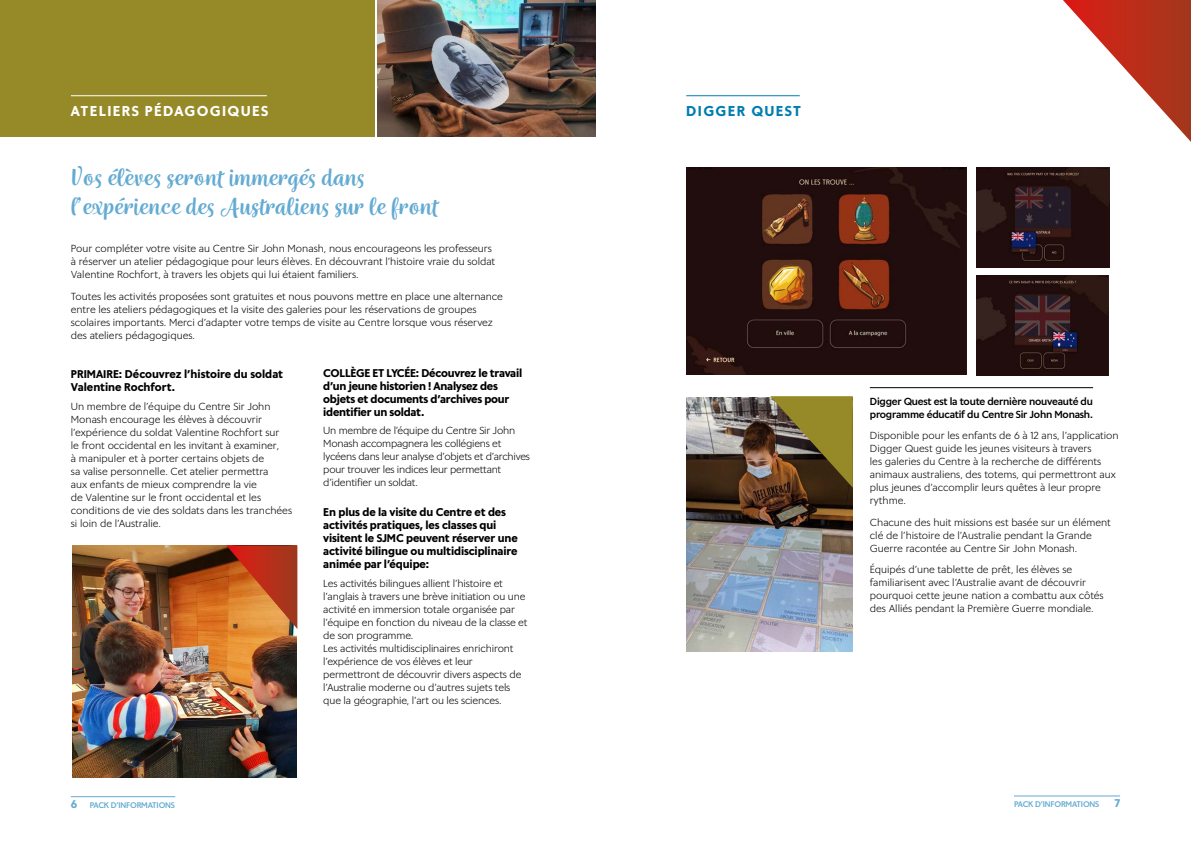
<style>
.page{position:relative;width:1191px;height:842px;background:#fff}
.page>*{position:absolute;margin:0;border:0;box-sizing:border-box;transform-origin:0 0}
.t1{font:500 27px/29px "Wreath";color:#63abd2}
.t2{font:700 14px "Monash Text";letter-spacing:.1em;color:#fff}
.t3{font:700 14px "Monash Text";letter-spacing:.1em;color:#007db1}
.t4{font:700 11px/13px "Monash Text";letter-spacing:-.01em;color:#000}
.t5{font:700 11px "Monash Text";color:#63abd2}
.t6{font:300 10px/13px "Monash Text";color:#000}
.t7{font:300 10px/13px "Monash Text";letter-spacing:-.02em;color:#000}
.t8{font:600 10px/13px "Monash Text";letter-spacing:-.02em;color:#000}
.t9{font:600 8px "Monash Text";letter-spacing:-.02em;color:#63abd2}
</style>
<div class="page">
<hr style="left:71px;top:796px;width:104px;height:1px;background:#63abd2">
<hr style="left:1014px;top:796px;width:106px;height:1px;background:#63abd2">
<div style="left:0;top:0;width:374px;height:136px;background:#968a28"></div>
<img style="left:377px;top:0;width:218px;height:136px">
<hr style="left:71px;top:95px;width:196px;height:1px;background:#fff">
<hr style="left:686px;top:95px;width:113px;height:1px;background:#007db1">
<img style="left:73px;top:545px;width:224px;height:233px">
<svg style="left:226px;top:545px;width:71px;height:84px;background:#c25827"></svg>
<hr style="left:870px;top:387px;width:223px;height:1px;background:#000">
<img style="left:686px;top:397px;width:166px;height:254px">
<img style="left:770px;top:396px;width:83px;height:92px">
<img style="left:686px;top:168px;width:280px;height:207px">
<img style="left:976px;top:276px;width:132px;height:99px">
<img style="left:976px;top:168px;width:133px;height:99px">
<svg style="left:1063px;top:0;width:128px;height:142px"></svg>
<h2 class="t2" style="left:71px;top:102px;width:199px">ATELIERS PÉDAGOGIQUES</h2>
<h1 class="t1" style="left:71px;top:165px;width:369px">Vos élèves seront immergés dans l’expérience des Australiens sur le front</h1>
<p class="t6" style="left:71px;top:242px;width:426px">Pour compléter votre visite au Centre Sir John Monash, nous encourageons les professeurs à réserver un atelier pédagogique pour leurs élèves. En découvrant l’histoire vraie du soldat<br>Valentine Rochfort, à travers les objets qui lui étaient familiers.</p>
<p class="t6" style="left:71px;top:289px;width:433px">Toutes les activités proposées sont gratuites et nous pouvons mettre en place une alternance entre les ateliers pédagogiques et la visite des galeries pour les réservations de groupes scolaires importants. Merci d’adapter votre temps de visite au Centre lorsque vous réservez des ateliers pédagogiques.</p>
<h2 class="t3" style="left:686px;top:102px;width:116px">DIGGER QUEST</h2>
<p class="t4" style="left:323px;top:366px;width:200px">COLLÈGE ET LYCÉE: Découvrez le travail d’un jeune historien ! Analysez des objets et documents d’archives pour identifier un soldat.</p>
<p class="t7" style="left:323px;top:424px;width:208px">Un membre de l’équipe du Centre Sir John Monash accompagnera les collégiens et lycéens dans leur analyse d’objets et d’archives pour trouver les indices leur permettant d’identifier un soldat.</p>
<p class="t4" style="left:323px;top:506px;width:196px">En plus de la visite du Centre et des activités pratiques, les classes qui visitent le SJMC peuvent réserver une activité bilingue ou multidisciplinaire animée par l’équipe:</p>
<p class="t6" style="left:323px;top:577px;width:206px">Les activités bilingues allient l’histoire et l’anglais à travers une brève initiation ou une activité en immersion totale organisée par l’équipe en fonction du niveau de la classe et de son programme.<br>Les activités multidisciplinaires enrichiront l’expérience de vos élèves et leur permettront de découvrir divers aspects de l’Australie moderne ou d’autres sujets tels que la géographie, l’art ou les sciences.</p>
<p class="t4" style="left:71px;top:367px;width:214px">PRIMAIRE: Découvrez l’histoire du soldat<br>Valentine Rochfort.</p>
<p class="t6" style="left:71px;top:399px;width:223px">Un membre de l’équipe du Centre Sir John Monash encourage les élèves à découvrir l’expérience du soldat Valentine Rochfort sur<br>le front occidental en les invitant à examiner,<br>à manipuler et à porter certains objets de<br>sa valise personnelle. Cet atelier permettra<br>aux enfants de mieux comprendre la vie<br>de Valentine sur le front occidental et les conditions de vie des soldats dans les tranchées si loin de l’Australie.</p>
<p class="t8" style="left:870px;top:395px;width:224px">Digger Quest est la toute dernière nouveauté du programme éducatif du Centre Sir John Monash.</p>
<p class="t6" style="left:870px;top:429px;width:250px">Disponible pour les enfants de 6 à 12 ans, l’application Digger Quest guide les jeunes visiteurs à travers<br>les galeries du Centre à la recherche de différents animaux australiens, des totems, qui permettront aux plus jeunes d’accomplir leurs quêtes à leur propre rythme.</p>
<p class="t6" style="left:870px;top:516px;width:242px">Chacune des huit missions est basée sur un élément clé de l’histoire de l’Australie pendant la Grande<br>Guerre racontée au Centre Sir John Monash.</p>
<p class="t6" style="left:870px;top:563px;width:235px">Équipés d’une tablette de prêt, les élèves se familiarisent avec l’Australie avant de découvrir pourquoi cette jeune nation a combattu aux côtés des Alliés pendant la Première Guerre mondiale.</p>
<p class="t5" style="left:71px;top:797px;width:8px">6</p>
<p class="t9" style="left:90px;top:800px;width:87px">PACK D’INFORMATIONS</p>
<p class="t9" style="left:1014px;top:799px;width:87px">PACK D’INFORMATIONS</p>
<p class="t5" style="left:1114px;top:796px;width:7px">7</p>
</div>
